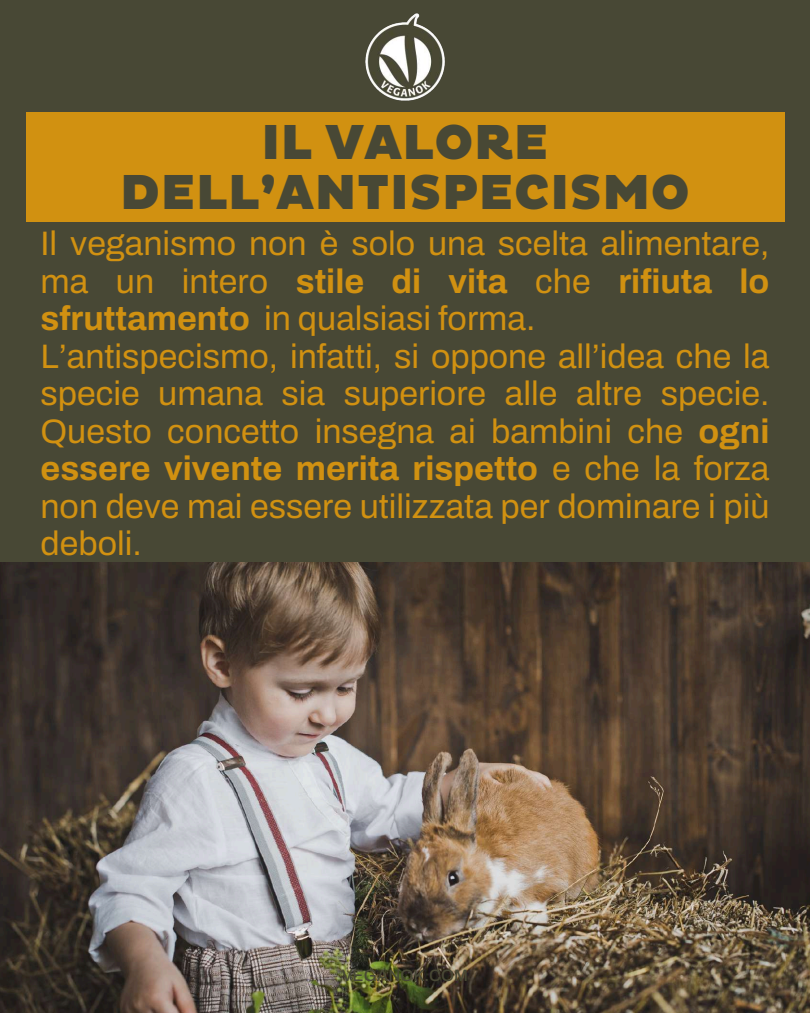
<style>
.page{position:relative;width:810px;height:1013px;background:#fff}
.page>*{position:absolute;margin:0;border:0;box-sizing:border-box;transform-origin:0 0}
.t1{font:900 50px/49.5px "Pluto";color:#484835;text-align:center}
.t2{font:34px/37.5px "Archivo";color:#d19111}
.t3{font:500 16.5px "Archivo";color:#484835}
.s1{font-weight:700}
</style>
<div class="page">
<div style="left:0;top:0;width:810px;height:1012px;background:#484835"></div>
<img style="left:0;top:562px;width:810px;height:450px">
<div style="left:26px;top:113px;width:758px;height:109px;background:#d19111"></div>
<img style="left:365px;top:13px;width:80px;height:88px">
<h1 class="t1" style="left:120px;top:119px;width:572px">IL VALORE<br>DELL’ANTISPECISMO</h1>
<p class="t2" style="left:40px;top:225px;width:731px">Il veganismo non è solo una scelta alimentare, ma un intero <span class="s1">stile di vita</span> che <span class="s1">rifiuta lo sfruttamento</span> in qualsiasi forma.<br>L’antispecismo, infatti, si oppone all’idea che la specie umana sia superiore alle altre specie.<br>Questo concetto insegna ai bambini che <span class="s1">ogni essere vivente merita rispetto</span> e che la forza non deve mai essere utilizzata per dominare i più deboli.</p>
<p class="t3" style="left:342px;top:966px;width:128px">VEGANOK.COM</p>
</div>
